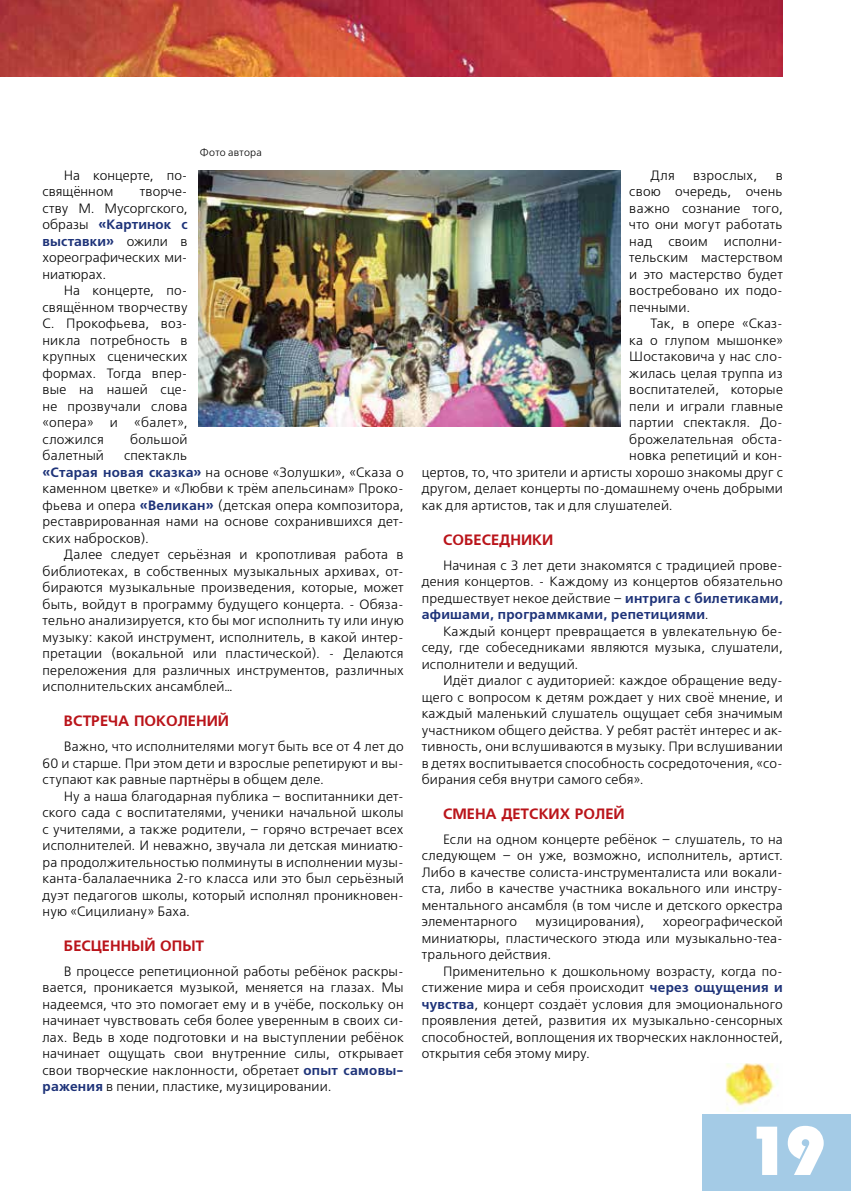
<style>
.page{position:relative;width:851px;height:1191px;background:#fff}
.page>*{position:absolute;margin:0;border:0;box-sizing:border-box;transform-origin:0 0}
.t1{font:800 69px "Bauhaus C";color:#fff}
.t2{font:700 15px "Free Set C";color:#ba141a}
.t3{font:13.5px/16.5px "Free Set C";letter-spacing:.015em;color:#000;text-align:justify}
.t4{font:10.5px "Free Set C";letter-spacing:.02em;color:#000}
.s1{font-weight:700;color:#1e3379}
</style>
<div class="page">
<div style="left:702px;top:1114px;width:148px;height:77px;background:#a4cbe6"></div>
<img style="left:0;top:0;width:782px;height:77px">
<img style="left:198px;top:170px;width:422px;height:257px">
<img style="left:725px;top:1063px;width:53px;height:48px">
<p class="t3" style="left:43px;top:168px;width:146px;text-indent:21px">На концерте, по&shy;свящённом</p>
<p class="t3" style="left:43px;top:184px;width:146px;text-indent:97px">творче&shy;ству М. Мусоргского, образы <span class="s1">«Картинок с выставки»</span> ожили в хореографических ми&shy;ниатюрах.</p>
<p class="t3" style="left:43px;top:283px;width:147px;text-indent:21px">На концерте, по&shy;свящённом творчеству С. Прокофьева, воз&shy;никла потребность в крупных сценических формах. Тогда впер&shy;вые на нашей сце&shy;не прозвучали слова «опера» и «балет», сложился</p>
<p class="t3" style="left:130px;top:431px;width:59px">большой</p>
<p class="t4" style="left:200px;top:147px;width:63px">Фото автора</p>
<p class="t3" style="left:43px;top:448px;width:63px">балетный</p>
<p class="t3" style="left:43px;top:448px;width:362px;text-align:left;text-indent:81px">спектакль<br><span class="s1">«Старая новая сказка»</span> на основе «Золушки», «Сказа о каменном цветке» и «Любви к трём апельсинам» Проко&shy;фьева и опера <span class="s1">«Великан»</span> (детская опера композитора, реставрированная нами на основе сохранившихся дет&shy;ских набросков).</p>
<p class="t3" style="left:43px;top:547px;width:362px;text-indent:21px">Далее следует серьёзная и кропотливая работа в библиотеках, в собственных музыкальных архивах, от&shy;бираются музыкальные произведения, которые, может быть, войдут в программу будущего концерта. - Обяза&shy;тельно анализируется, кто бы мог исполнить ту или иную музыку: какой инструмент, исполнитель, в какой интер&shy;претации (вокальной или пластической). - Делаются переложения для различных инструментов, различных исполнительских ансамблей…</p>
<p class="t2" style="left:64px;top:712px;width:167px">ВСТРЕЧА ПОКОЛЕНИЙ</p>
<p class="t3" style="left:43px;top:739px;width:362px;text-indent:21px">Важно, что исполнителями могут быть все от 4 лет до 60 и старше. При этом дети и взрослые репетируют и вы&shy;ступают как равные партнёры в общем деле.</p>
<p class="t3" style="left:43px;top:788px;width:362px;text-indent:21px">Ну а наша благодарная публика – воспитанники дет&shy;ского сада с воспитателями, ученики начальной школы с учителями, а также родители, – горячо встречает всех исполнителей. И неважно, звучала ли детская миниатю&shy;ра продолжительностью полминуты в исполнении музы&shy;канта-балалаечника 2-го класса или это был серьёзный дуэт педагогов школы, который исполнял проникновен&shy;ную «Сицилиану» Баха.</p>
<p class="t2" style="left:64px;top:937px;width:142px">БЕСЦЕННЫЙ ОПЫТ</p>
<p class="t3" style="left:43px;top:963px;width:362px;text-indent:21px">В процессе репетиционной работы ребёнок раскры&shy;вается, проникается музыкой, меняется на глазах. Мы надеемся, что это помогает ему и в учёбе, поскольку он начинает чувствовать себя более уверенным в своих си&shy;лах. Ведь в ходе подготовки и на выступлении ребёнок начинает ощущать свои внутренние силы, открывает свои творческие наклонности, обретает <span class="s1">опыт самовы&shy;ражения</span> в пении, пластике, музицировании.</p>
<p class="t3" style="left:650px;top:168px;width:26px">Для</p>
<p class="t3" style="left:693px;top:168px;width:66px">взрослых,</p>
<p class="t3" style="left:629px;top:168px;width:155px;text-indent:146px">в свою очередь, очень важно сознание того, что они могут работать над своим исполни&shy;тельским мастерством и это мастерство будет востребовано их подо&shy;печными.</p>
<p class="t3" style="left:650px;top:316px;width:134px">Так, в опере «Сказ-</p>
<p class="t3" style="left:629px;top:332px;width:155px">ка о глупом мышонке»</p>
<p class="t3" style="left:629px;top:349px;width:155px">Шостаковича у нас сло-</p>
<p class="t3" style="left:629px;top:365px;width:155px">жилась целая труппа из</p>
<p class="t3" style="left:629px;top:382px;width:155px">воспитателей, которые</p>
<p class="t3" style="left:629px;top:398px;width:155px">пели и играли главные</p>
<p class="t3" style="left:629px;top:415px;width:155px">партии спектакля. До-</p>
<p class="t3" style="left:629px;top:431px;width:155px">брожелательная обста-</p>
<p class="t3" style="left:629px;top:448px;width:155px">новка репетиций и кон-</p>
<p class="t3" style="left:421px;top:464px;width:362px">цертов, то, что зрители и артисты хорошо знакомы друг с</p>
<p class="t3" style="left:421px;top:481px;width:362px">другом, делает концерты по-домашнему очень добрыми</p>
<p class="t3" style="left:421px;top:497px;width:252px">как для артистов, так и для слушателей.</p>
<p class="t2" style="left:443px;top:531px;width:112px">СОБЕСЕДНИКИ</p>
<p class="t3" style="left:421px;top:557px;width:362px;text-indent:21px">Начиная с 3 лет дети знакомятся с традицией прове&shy;дения концертов. - Каждому из концертов обязательно предшествует некое действие – <span class="s1">интрига с билетиками, афишами, программками, репетициями</span>.</p>
<p class="t3" style="left:421px;top:623px;width:362px;text-indent:21px">Каждый концерт превращается в увлекательную бе&shy;седу, где собеседниками являются музыка, слушатели, исполнители и ведущий.</p>
<p class="t3" style="left:421px;top:673px;width:362px;text-indent:21px">Идёт диалог с аудиторией: каждое обращение веду&shy;щего с вопросом к детям рождает у них своё мнение, и каждый маленький слушатель ощущает себя значимым участником общего действа. У ребят растёт интерес и ак&shy;тивность, они вслушиваются в музыку. При вслушивании в детях воспитывается способность сосредоточения, «со&shy;бирания себя внутри самого себя».</p>
<p class="t2" style="left:443px;top:805px;width:183px">СМЕНА ДЕТСКИХ РОЛЕЙ</p>
<p class="t3" style="left:421px;top:831px;width:362px;text-indent:21px">Если на одном концерте ребёнок – слушатель, то на следующем – он уже, возможно, исполнитель, артист.<br>Либо в качестве солиста-инструменталиста или вокали&shy;ста, либо в качестве участника вокального или инстру&shy;ментального ансамбля (в том числе и детского оркестра элементарного</p>
<p class="t3" style="left:535px;top:914px;width:110px">музицирования),</p>
<p class="t3" style="left:421px;top:914px;width:362px;text-indent:241px">хореографической миниатюры, пластического этюда или музыкально-теа&shy;трального действия.</p>
<p class="t3" style="left:421px;top:963px;width:362px;text-indent:21px">Применительно к дошкольному возрасту, когда по&shy;стижение мира и себя происходит <span class="s1">через ощущения и чувства</span>, концерт создаёт условия для эмоционального проявления детей, развития их музыкально-сенсорных способностей, воплощения их творческих наклонностей, открытия себя этому миру.</p>
<h1 class="t1" style="left:747px;top:1109px;width:81px">19</h1>
</div>
